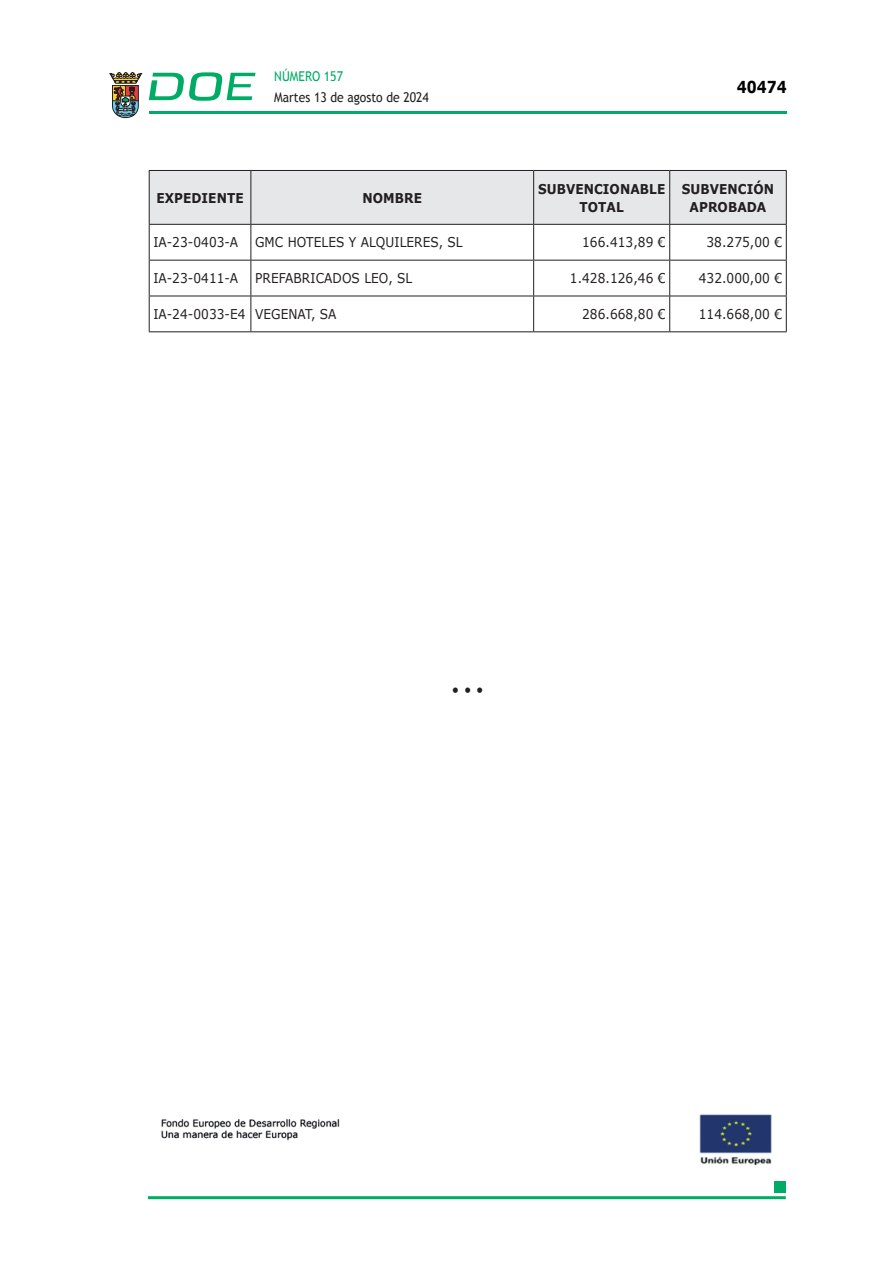
<style>
.page{position:relative;width:893px;height:1263px;background:#fff}
.page>*{position:absolute;margin:0;border:0;box-sizing:border-box;transform-origin:0 0}
.t1{font:700 16.5px "Verdana";color:#000;scale:.85 1}
.CUERPO_DE_TEXTO{font:15px "Verdana";color:#231f20;scale:.9 1}
.CUERPO_DE_TEXTO-2{font:13.5px "Verdana";letter-spacing:.005em;color:#231f20;scale:.9 1}
.TABLATITULO{font:700 13.5px/18px "Verdana";letter-spacing:.005em;color:#231f20;text-align:center;scale:.9 1}
.t2{font:13.5px "Trebuchet MS";color:#231f20;scale:.9 1}
.t3{font:13.5px "Trebuchet MS";color:#00ab67;scale:.9 1}
</style>
<div class="page">
<hr style="left:149px;top:111px;width:638px;height:3px;background:#00ab66">
<svg style="left:109px;top:72px;width:33px;height:46px"></svg>
<svg style="left:149px;top:72px;width:106px;height:29px"></svg>
<hr style="left:148px;top:1196px;width:638px;height:3px;background:#00ab66">
<div style="left:775px;top:1181px;width:11px;height:11px;background:#00ab66"></div>
<div style="left:150px;top:171px;width:636px;height:53px;background:#e6e7e9"></div>
<hr style="left:149px;top:170px;width:102px;height:1px;background:#231f20">
<hr style="left:149px;top:171px;width:1px;height:53px;background:#231f20">
<hr style="left:251px;top:170px;width:283px;height:1px;background:#231f20">
<hr style="left:250px;top:171px;width:1px;height:53px;background:#231f20">
<hr style="left:534px;top:170px;width:136px;height:1px;background:#231f20">
<hr style="left:533px;top:171px;width:1px;height:53px;background:#231f20">
<hr style="left:670px;top:170px;width:117px;height:1px;background:#231f20">
<hr style="left:669px;top:171px;width:1px;height:53px;background:#231f20">
<hr style="left:786px;top:171px;width:1px;height:53px;background:#231f20">
<hr style="left:149px;top:224px;width:102px;height:1px;background:#231f20">
<hr style="left:149px;top:225px;width:1px;height:35px;background:#231f20">
<hr style="left:251px;top:224px;width:283px;height:1px;background:#231f20">
<hr style="left:250px;top:225px;width:1px;height:35px;background:#231f20">
<hr style="left:534px;top:224px;width:136px;height:1px;background:#231f20">
<hr style="left:533px;top:225px;width:1px;height:35px;background:#231f20">
<hr style="left:670px;top:224px;width:117px;height:1px;background:#231f20">
<hr style="left:669px;top:225px;width:1px;height:35px;background:#231f20">
<hr style="left:786px;top:225px;width:1px;height:35px;background:#231f20">
<hr style="left:149px;top:260px;width:102px;height:1px;background:#231f20">
<hr style="left:149px;top:260px;width:1px;height:36px;background:#231f20">
<hr style="left:251px;top:260px;width:283px;height:1px;background:#231f20">
<hr style="left:250px;top:260px;width:1px;height:36px;background:#231f20">
<hr style="left:534px;top:260px;width:136px;height:1px;background:#231f20">
<hr style="left:533px;top:260px;width:1px;height:36px;background:#231f20">
<hr style="left:670px;top:260px;width:117px;height:1px;background:#231f20">
<hr style="left:669px;top:260px;width:1px;height:36px;background:#231f20">
<hr style="left:786px;top:260px;width:1px;height:36px;background:#231f20">
<hr style="left:149px;top:296px;width:102px;height:1px;background:#231f20">
<hr style="left:149px;top:296px;width:1px;height:35px;background:#231f20">
<hr style="left:251px;top:296px;width:283px;height:1px;background:#231f20">
<hr style="left:250px;top:296px;width:1px;height:35px;background:#231f20">
<hr style="left:534px;top:296px;width:136px;height:1px;background:#231f20">
<hr style="left:533px;top:296px;width:1px;height:35px;background:#231f20">
<hr style="left:670px;top:296px;width:117px;height:1px;background:#231f20">
<hr style="left:669px;top:296px;width:1px;height:35px;background:#231f20">
<hr style="left:786px;top:296px;width:1px;height:35px;background:#231f20">
<hr style="left:149px;top:331px;width:102px;height:1px;background:#231f20">
<hr style="left:251px;top:331px;width:283px;height:1px;background:#231f20">
<hr style="left:534px;top:331px;width:136px;height:1px;background:#231f20">
<hr style="left:670px;top:331px;width:117px;height:1px;background:#231f20">
<img style="left:161px;top:1114px;width:611px;height:52px">
<p class="t3" style="left:274px;top:68px;width:78px">NÚMERO 157</p>
<p class="t2" style="left:274px;top:89px;width:173px">Martes 13 de agosto de 2024</p>
<p class="t1" style="left:737px;top:76px;width:60px">40474</p>
<p class="TABLATITULO" style="left:156px;top:189px;width:98px">EXPEDIENTE</p>
<p class="TABLATITULO" style="left:362px;top:189px;width:68px">NOMBRE</p>
<p class="TABLATITULO" style="left:538px;top:180px;width:143px">SUBVENCIONABLE<br>TOTAL</p>
<p class="TABLATITULO" style="left:682px;top:180px;width:104px">SUBVENCIÓN<br>APROBADA</p>
<p class="CUERPO_DE_TEXTO-2" style="left:153px;top:234px;width:96px">IA-23-0403-A</p>
<p class="CUERPO_DE_TEXTO-2" style="left:255px;top:234px;width:232px">GMC HOTELES Y ALQUILERES, SL</p>
<p class="CUERPO_DE_TEXTO-2" style="left:582px;top:234px;width:94px">166.413,89 €</p>
<p class="CUERPO_DE_TEXTO-2" style="left:706px;top:234px;width:85px">38.275,00 €</p>
<p class="CUERPO_DE_TEXTO-2" style="left:153px;top:270px;width:96px">IA-23-0411-A</p>
<p class="CUERPO_DE_TEXTO-2" style="left:255px;top:270px;width:176px">PREFABRICADOS LEO, SL</p>
<p class="CUERPO_DE_TEXTO-2" style="left:570px;top:270px;width:108px">1.428.126,46 €</p>
<p class="CUERPO_DE_TEXTO-2" style="left:699px;top:270px;width:94px">432.000,00 €</p>
<p class="CUERPO_DE_TEXTO-2" style="left:153px;top:306px;width:104px">IA-24-0033-E4</p>
<p class="CUERPO_DE_TEXTO-2" style="left:255px;top:306px;width:92px">VEGENAT, SA</p>
<p class="CUERPO_DE_TEXTO-2" style="left:582px;top:306px;width:94px">286.668,80 €</p>
<p class="CUERPO_DE_TEXTO-2" style="left:699px;top:306px;width:94px">114.668,00 €</p>
<p class="CUERPO_DE_TEXTO" style="left:452px;top:680px;width:37px">• • •</p>
</div>
